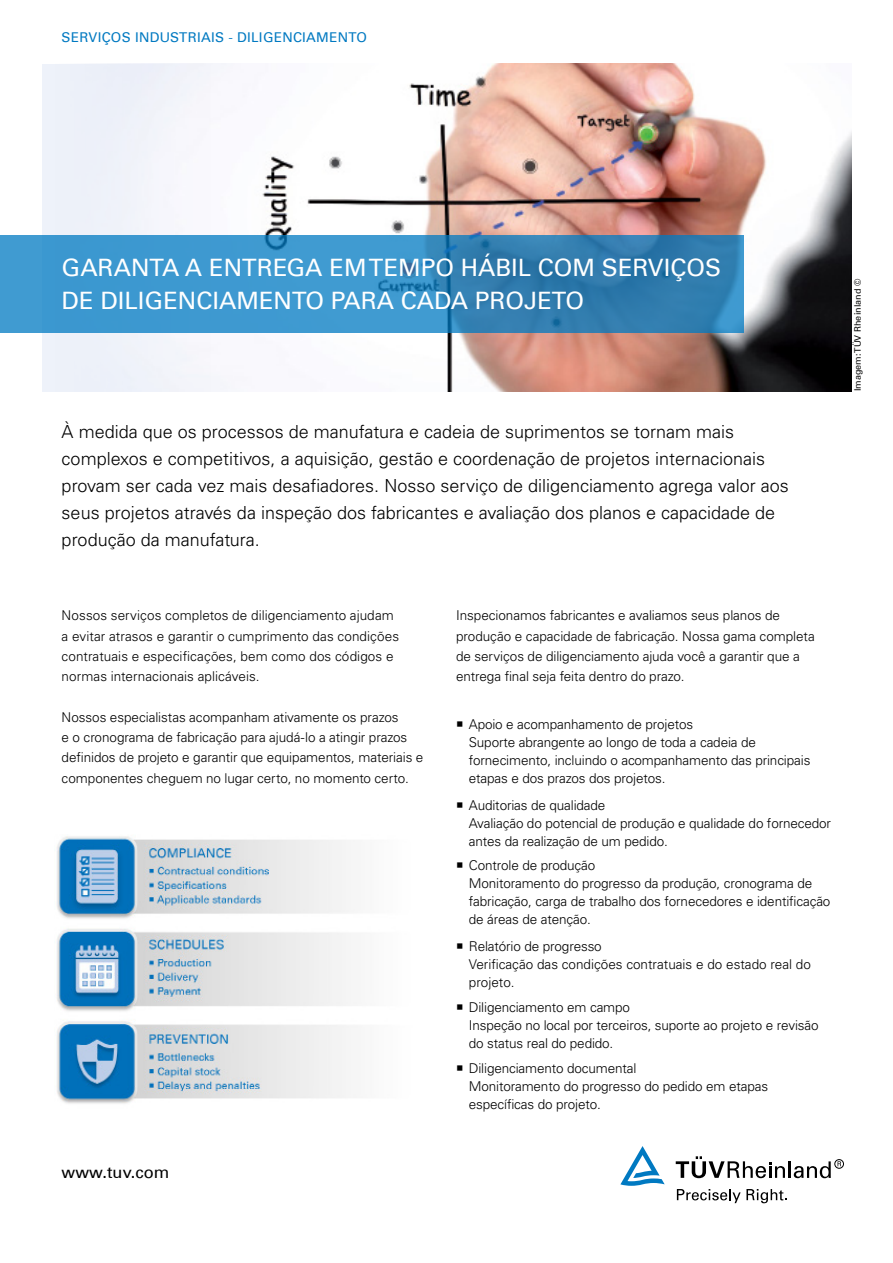
<style>
.page{position:relative;width:893px;height:1263px;background:#fff}
.page>*{position:absolute;margin:0;border:0;box-sizing:border-box;transform-origin:0 0}
.t1{font:24px/33px "Univers Com 55 Roman";color:#fff}
.t2{font:300 18px/27px "Univers LT Std";color:#000}
.t3{font:16.5px "Univers Com 55 Roman";color:#000}
.t4{font:300 13.5px/18px "Univers";letter-spacing:-.01em;color:#000}
.t5{font:13.5px "Univers Com 55 Roman";letter-spacing:.02em;color:#0079c1}
.t6{font:9px "Univers Com 55 Roman";color:#000}
</style>
<div class="page">
<img style="left:43px;top:64px;width:808px;height:327px">
<svg style="left:677px;top:1189px;width:110px;height:14px"></svg>
<svg style="left:676px;top:1156px;width:155px;height:22px"></svg>
<div style="left:834px;top:1159px;width:10px;height:9px;border:1px solid #000;border-radius:50%"></div>
<svg style="left:837px;top:1161px;width:4px;height:5px"></svg>
<svg style="left:620px;top:1146px;width:45px;height:40px"></svg>
<img style="left:57px;top:836px;width:292px;height:268px">
<svg style="left:0;top:235px;width:744px;height:98px;background:#388dc2"></svg>
<p class="t5" style="left:62px;top:29px;width:307px">SERVIÇOS INDUSTRIAIS - DILIGENCIAMENTO</p>
<h1 class="t1" style="left:62px;top:251px;width:661px">GARANTA A ENTREGA EM TEMPO HÁBIL COM SERVIÇOS<br>DE DILIGENCIAMENTO PARA CADA PROJETO</h1>
<p class="t2" style="left:62px;top:418px;width:729px">À medida que os processos de manufatura e cadeia de suprimentos se tornam mais complexos e competitivos, a aquisição, gestão e coordenação de projetos internacionais provam ser cada vez mais desafiadores. Nosso serviço de diligenciamento agrega valor aos seus projetos através da inspeção dos fabricantes e avaliação dos planos e capacidade de produção da manufatura.</p>
<p class="t6" style="left:852px;top:391px;width:113px;rotate:-90deg">Imagem: TÜV Rheinland ©</p>
<p class="t4" style="left:62px;top:606px;width:339px;line-height:20.2px">Nossos serviços completos de diligenciamento ajudam a evitar atrasos e garantir o cumprimento das condições contratuais e especificações, bem como dos códigos e normas internacionais aplicáveis.</p>
<p class="t4" style="left:62px;top:707px;width:363px;line-height:20.2px">Nossos especialistas acompanham ativamente os prazos<br>e o cronograma de fabricação para ajudá-lo a atingir prazos definidos de projeto e garantir que equipamentos, materiais e componentes cheguem no lugar certo, no momento certo.</p>
<p class="t3" style="left:62px;top:1162px;width:109px">www.tuv.com</p>
<p class="t4" style="left:456px;top:606px;width:360px;line-height:20.2px">Inspecionamos fabricantes e avaliamos seus planos de produção e capacidade de fabricação. Nossa gama completa de serviços de diligenciamento ajuda você a garantir que a entrega final seja feita dentro do prazo.</p>
<p class="t4" style="left:469px;top:715px;width:343px">Apoio e acompanhamento de projetos<br>Suporte abrangente ao longo de toda a cadeia de fornecimento, incluindo o acompanhamento das principais etapas e dos prazos dos projetos.</p>
<p class="t4" style="left:469px;top:796px;width:364px">Auditorias de qualidade<br>Avaliação do potencial de produção e qualidade do fornecedor antes da realização de um pedido.</p>
<p class="t4" style="left:469px;top:856px;width:363px">Controle de produção<br>Monitoramento do progresso da produção, cronograma de fabricação, carga de trabalho dos fornecedores e identificação de áreas de atenção.</p>
<p class="t4" style="left:469px;top:937px;width:344px">Relatório de progresso<br>Verificação das condições contratuais e do estado real do projeto.</p>
<p class="t4" style="left:469px;top:998px;width:351px">Diligenciamento em campo<br>Inspeção no local por terceiros, suporte ao projeto e revisão do status real do pedido.</p>
<p class="t4" style="left:469px;top:1059px;width:301px">Diligenciamento documental<br>Monitoramento do progresso do pedido em etapas específicas do projeto.</p>
</div>
